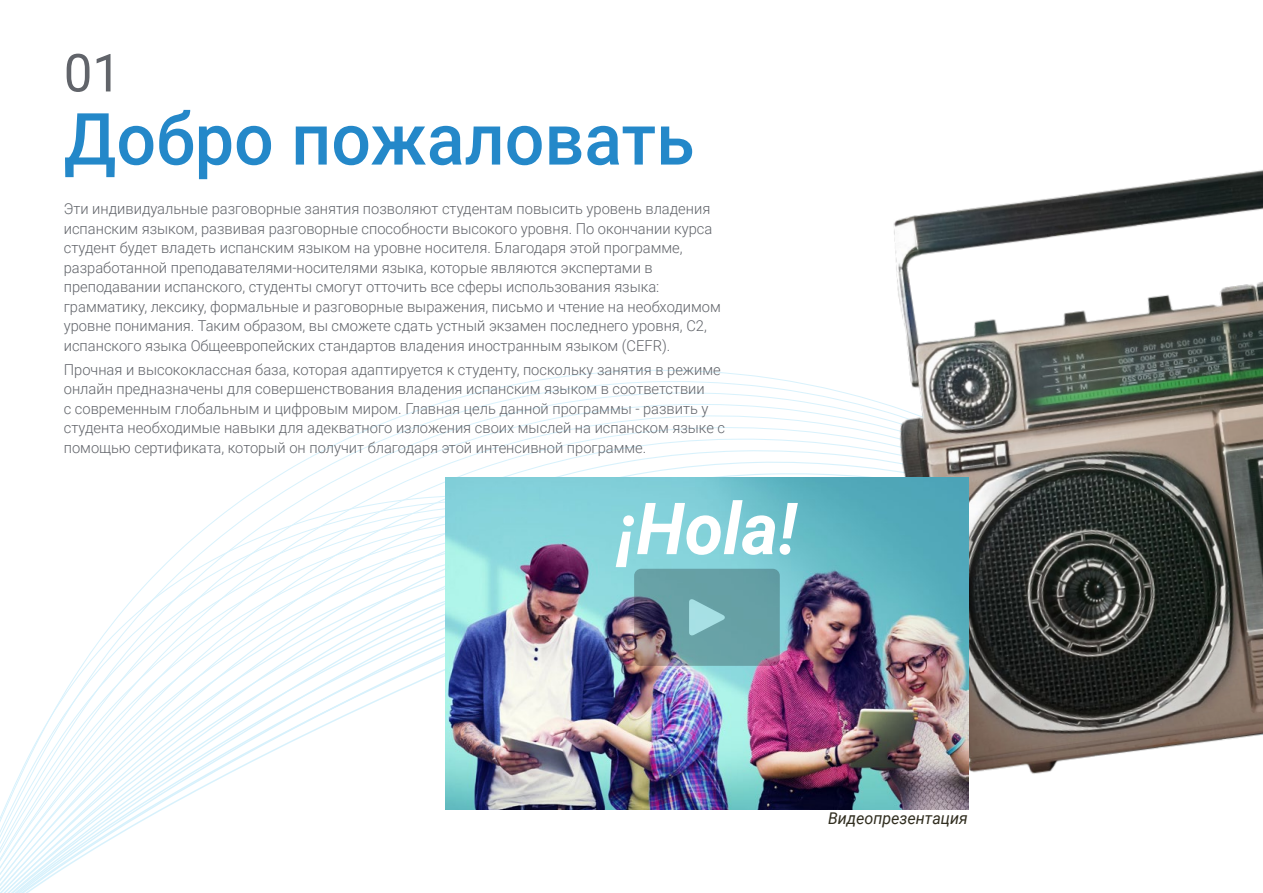
<style>
.page{position:relative;width:1263px;height:893px;background:#fff}
.page>*{position:absolute;margin:0;border:0;box-sizing:border-box;transform-origin:0 0}
.t1{font:500 72px "Roboto";color:#2488c9}
.t2{font:italic 700 72px "Roboto";color:#fff}
.t3{font:52.5px "Roboto";color:#61646a}
.t4{font:italic 16.5px "Roboto";color:#312e20}
.t5{font:300 15px/19.5px "Roboto";color:#61646a}
</style>
<div class="page">
<svg style="left:0;top:370px;width:717px;height:523px"></svg>
<img style="left:717px;top:170px;width:546px;height:604px">
<img style="left:445px;top:478px;width:524px;height:332px">
<svg style="left:634px;top:569px;width:146px;height:97px;background:#6b969d"></svg>
<h2 class="t3" style="left:64px;top:36px;width:59px">01</h2>
<h1 class="t1" style="left:64px;top:89px;width:632px">Добро пожаловать</h1>
<p class="t5" style="left:64px;top:199px;width:658px">Эти индивидуальные разговорные занятия позволяют студентам повысить уровень владения испанским языком, развивая разговорные способности высокого уровня. По окончании курса студент будет владеть испанским языком на уровне носителя. Благодаря этой программе, разработанной преподавателями-носителями языка, которые являются экспертами в преподавании испанского, студенты смогут отточить все сферы использования языка: грамматику, лексику, формальные и разговорные выражения, письмо и чтение на необходимом уровне понимания. Таким образом, вы сможете сдать устный экзамен последнего уровня, С2, испанского языка Общеевропейских стандартов владения иностранным языком (CEFR).</p>
<p class="t5" style="left:64px;top:359px;width:663px">Прочная и высококлассная база, которая адаптируется к студенту, поскольку занятия в режиме онлайн предназначены для совершенствования владения испанским языком в соответствии<br>с современным глобальным и цифровым миром. Главная цель данной программы - развить у студента необходимые навыки для адекватного изложения своих мыслей на испанском языке с помощью сертификата, который он получит благодаря этой интенсивной программе.</p>
<h1 class="t2" style="left:617px;top:478px;width:182px">¡Hola!</h1>
<p class="t4" style="left:828px;top:806px;width:141px">Видеопрезентация</p>
</div>
